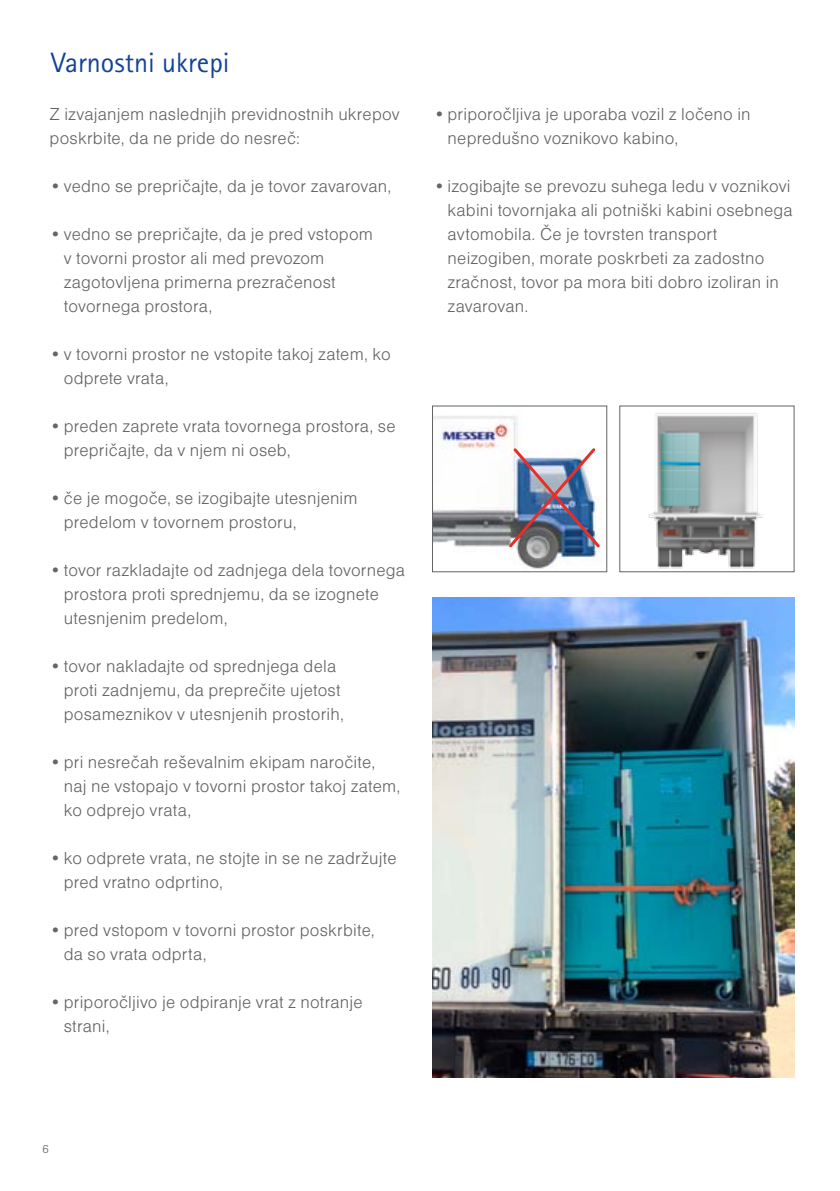
<style>
.page{position:relative;width:840px;height:1191px;background:#fff}
.page>*{position:absolute;margin:0;border:0;box-sizing:border-box;transform-origin:0 0}
.t1{font:28px "Rotis Sans Serif";color:#134395}
.t2{font:18px/24px "Nimbus San DEE Ligh";letter-spacing:.01em;color:#646363}
.t3{font:12px "Nimbus San DEE Ligh";color:#646363}
</style>
<div class="page">
<img style="left:432px;top:597px;width:362px;height:480px">
<img style="left:434px;top:415px;width:165px;height:154px">
<div style="left:432px;top:405px;width:175px;height:167px;border:1px solid #646363"></div>
<img style="left:648px;top:413px;width:116px;height:156px">
<div style="left:619px;top:405px;width:175px;height:167px;border:1px solid #646363"></div>
<img style="left:506px;top:445px;width:94px;height:105px">
<h1 class="t1" style="left:51px;top:46px;width:180px">Varnostni ukrepi</h1>
<p class="t2" style="left:50px;top:102px;width:351px">Z izvajanjem naslednjih previdnostnih ukrepov poskrbite, da ne pride do nesreč:</p>
<p class="t2" style="left:50px;top:174px;width:343px">•vedno se prepričajte, da je tovor zavarovan,</p>
<p class="t2" style="left:64px;top:222px;width:310px;text-indent:-14px">•vedno se prepričajte, da je pred vstopom v tovorni prostor ali med prevozom zagotovljena primerna prezračenost tovornega prostora,</p>
<p class="t2" style="left:64px;top:342px;width:328px;text-indent:-14px">•v tovorni prostor ne vstopite takoj zatem, ko odprete vrata,</p>
<p class="t2" style="left:64px;top:414px;width:333px;text-indent:-14px">•preden zaprete vrata tovornega prostora, se prepričajte, da v njem ni oseb,</p>
<p class="t2" style="left:64px;top:486px;width:295px;text-indent:-14px">•če je mogoče, se izogibajte utesnjenim predelom v tovornem prostoru,</p>
<p class="t2" style="left:64px;top:558px;width:342px;text-indent:-14px">•tovor razkladajte od zadnjega dela tovornega prostora proti sprednjemu, da se izognete utesnjenim predelom,</p>
<p class="t2" style="left:64px;top:654px;width:281px;text-indent:-14px">•tovor nakladajte od sprednjega dela proti zadnjemu, da preprečite ujetost posameznikov v utesnjenih prostorih,</p>
<p class="t2" style="left:64px;top:750px;width:338px;text-indent:-14px">•pri nesrečah reševalnim ekipam naročite, naj ne vstopajo v tovorni prostor takoj zatem, ko odprejo vrata,</p>
<p class="t2" style="left:64px;top:846px;width:334px;text-indent:-14px">•ko odprete vrata, ne stojte in se ne zadržujte pred vratno odprtino,</p>
<p class="t2" style="left:64px;top:918px;width:312px;text-indent:-14px">•pred vstopom v tovorni prostor poskrbite, da so vrata odprta,</p>
<p class="t2" style="left:64px;top:990px;width:300px;text-indent:-14px">•priporočljivo je odpiranje vrat z notranje strani,</p>
<p class="t2" style="left:447px;top:102px;width:304px;text-indent:-14px">•priporočljiva je uporaba vozil z ločeno in nepredušno voznikovo kabino,</p>
<p class="t2" style="left:447px;top:174px;width:346px;text-indent:-14px">•izogibajte se prevozu suhega ledu v voznikovi kabini tovornjaka ali potniški kabini osebnega avtomobila. Če je tovrsten transport neizogiben, morate poskrbeti za zadostno zračnost, tovor pa mora biti dobro izoliran in zavarovan.</p>
<p class="t3" style="left:43px;top:1142px;width:8px">6</p>
</div>
